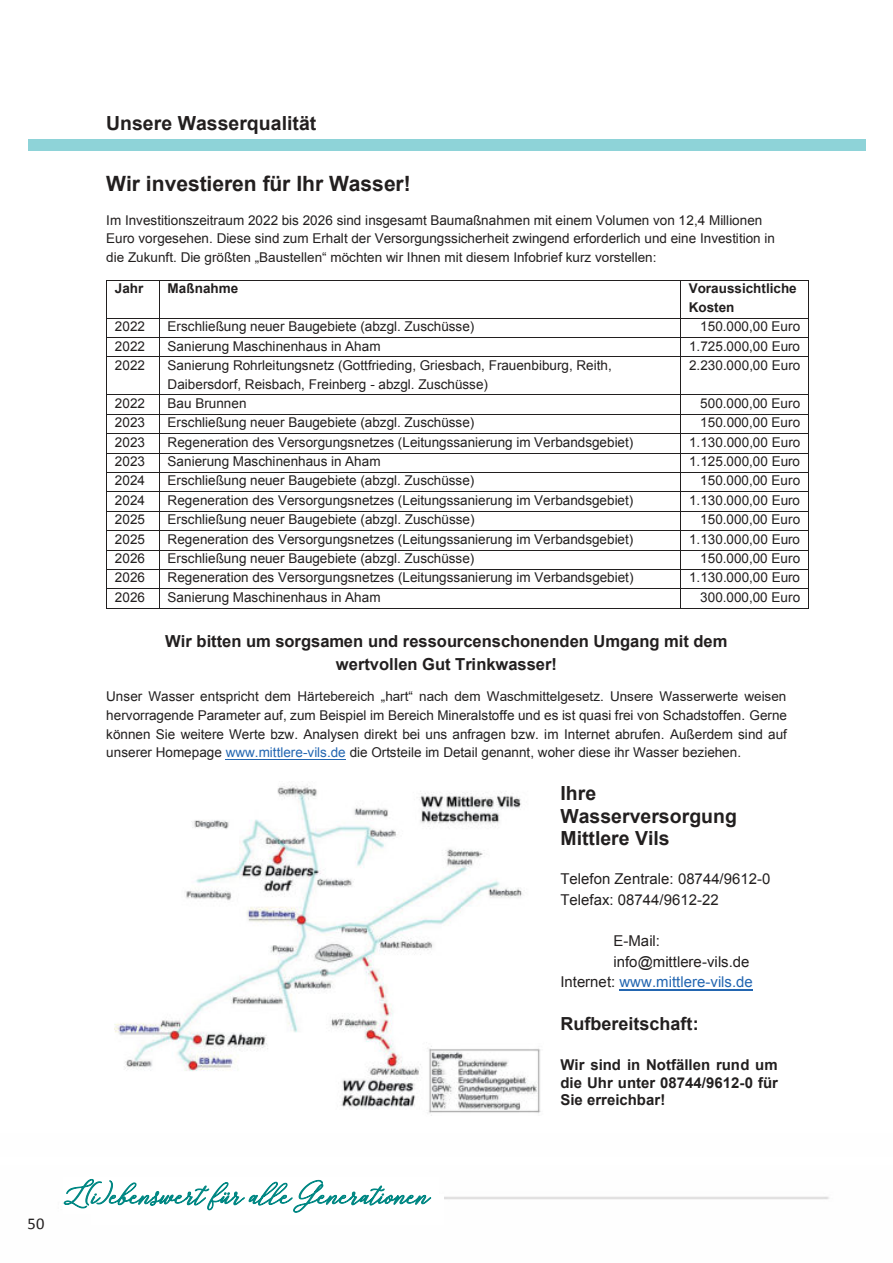
<style>
.page{position:relative;width:893px;height:1263px;background:#fff}
.page>*{position:absolute;margin:0;border:0;box-sizing:border-box;transform-origin:0 0}
.t1{font:700 21px "Arial";color:#221f1f}
.t2{font:700 19.5px/22.4px "Arial";color:#221f1f}
.t3{font:700 18px "Arial";color:#221f1f}
.t4{font:700 16.5px/22.8px "Arial";color:#221f1f;text-align:center}
.t5{font:16.5px "Calibri";color:#221f1f}
.t6{font:15px/20.7px "Arial";color:#221f1f}
.t7{font:700 15px/17.2px "Arial";color:#221f1f;text-align:justify}
.t8{font:15px "Arial";color:#2366b1}
.t9{font:13.5px/18.6px "Arial";letter-spacing:.005em;color:#221f1f}
.t10{font:700 13.5px/18.8px "Arial";color:#221f1f}
.s1{color:#2366b1}
.s2{color:#221f1f}
</style>
<div class="page">
<hr style="left:107px;top:280px;width:52px;height:1px;background:#221f1f">
<hr style="left:160px;top:280px;width:520px;height:1px;background:#221f1f">
<hr style="left:681px;top:280px;width:127px;height:1px;background:#221f1f">
<hr style="left:106px;top:280px;width:1px;height:38px;background:#221f1f">
<hr style="left:159px;top:280px;width:1px;height:38px;background:#221f1f">
<hr style="left:680px;top:280px;width:1px;height:38px;background:#221f1f">
<hr style="left:808px;top:280px;width:1px;height:38px;background:#221f1f">
<hr style="left:107px;top:318px;width:52px;height:1px;background:#221f1f">
<hr style="left:160px;top:318px;width:520px;height:1px;background:#221f1f">
<hr style="left:681px;top:318px;width:127px;height:1px;background:#221f1f">
<hr style="left:107px;top:337px;width:52px;height:1px;background:#221f1f">
<hr style="left:160px;top:337px;width:520px;height:1px;background:#221f1f">
<hr style="left:681px;top:337px;width:127px;height:1px;background:#221f1f">
<svg style="left:106px;top:318px;width:1px;height:39px"></svg>
<hr style="left:107px;top:356px;width:52px;height:1px;background:#221f1f">
<svg style="left:159px;top:318px;width:1px;height:39px"></svg>
<hr style="left:160px;top:356px;width:520px;height:1px;background:#221f1f">
<svg style="left:680px;top:318px;width:1px;height:39px"></svg>
<hr style="left:681px;top:356px;width:127px;height:1px;background:#221f1f">
<svg style="left:808px;top:318px;width:1px;height:39px"></svg>
<hr style="left:106px;top:357px;width:1px;height:37px;background:#221f1f">
<hr style="left:159px;top:357px;width:1px;height:37px;background:#221f1f">
<hr style="left:680px;top:357px;width:1px;height:37px;background:#221f1f">
<hr style="left:808px;top:357px;width:1px;height:37px;background:#221f1f">
<hr style="left:107px;top:394px;width:52px;height:1px;background:#221f1f">
<hr style="left:160px;top:394px;width:520px;height:1px;background:#221f1f">
<hr style="left:681px;top:394px;width:127px;height:1px;background:#221f1f">
<hr style="left:107px;top:414px;width:52px;height:1px;background:#221f1f">
<hr style="left:160px;top:414px;width:520px;height:1px;background:#221f1f">
<hr style="left:681px;top:414px;width:127px;height:1px;background:#221f1f">
<hr style="left:107px;top:433px;width:52px;height:1px;background:#221f1f">
<hr style="left:160px;top:433px;width:520px;height:1px;background:#221f1f">
<hr style="left:681px;top:433px;width:127px;height:1px;background:#221f1f">
<hr style="left:107px;top:453px;width:52px;height:1px;background:#221f1f">
<hr style="left:160px;top:453px;width:520px;height:1px;background:#221f1f">
<hr style="left:681px;top:453px;width:127px;height:1px;background:#221f1f">
<hr style="left:107px;top:472px;width:52px;height:1px;background:#221f1f">
<hr style="left:160px;top:472px;width:520px;height:1px;background:#221f1f">
<hr style="left:681px;top:472px;width:127px;height:1px;background:#221f1f">
<hr style="left:107px;top:491px;width:52px;height:1px;background:#221f1f">
<hr style="left:160px;top:491px;width:520px;height:1px;background:#221f1f">
<hr style="left:681px;top:491px;width:127px;height:1px;background:#221f1f">
<hr style="left:107px;top:511px;width:52px;height:1px;background:#221f1f">
<hr style="left:160px;top:511px;width:520px;height:1px;background:#221f1f">
<hr style="left:681px;top:511px;width:127px;height:1px;background:#221f1f">
<hr style="left:107px;top:530px;width:52px;height:1px;background:#221f1f">
<hr style="left:160px;top:530px;width:520px;height:1px;background:#221f1f">
<hr style="left:681px;top:530px;width:127px;height:1px;background:#221f1f">
<hr style="left:107px;top:550px;width:52px;height:1px;background:#221f1f">
<hr style="left:160px;top:550px;width:520px;height:1px;background:#221f1f">
<hr style="left:681px;top:550px;width:127px;height:1px;background:#221f1f">
<hr style="left:107px;top:569px;width:52px;height:1px;background:#221f1f">
<hr style="left:160px;top:569px;width:520px;height:1px;background:#221f1f">
<hr style="left:681px;top:569px;width:127px;height:1px;background:#221f1f">
<hr style="left:107px;top:588px;width:52px;height:1px;background:#221f1f">
<hr style="left:160px;top:588px;width:520px;height:1px;background:#221f1f">
<hr style="left:681px;top:588px;width:127px;height:1px;background:#221f1f">
<svg style="left:106px;top:394px;width:1px;height:215px"></svg>
<hr style="left:107px;top:608px;width:52px;height:1px;background:#221f1f">
<svg style="left:159px;top:394px;width:1px;height:215px"></svg>
<hr style="left:160px;top:608px;width:520px;height:1px;background:#221f1f">
<svg style="left:680px;top:394px;width:1px;height:215px"></svg>
<hr style="left:681px;top:608px;width:127px;height:1px;background:#221f1f">
<svg style="left:808px;top:394px;width:1px;height:215px"></svg>
<hr style="left:226px;top:759px;width:120px;height:1px;background:#2366b1">
<hr style="left:619px;top:989px;width:134px;height:1px;background:#2366b1">
<img style="left:114px;top:784px;width:427px;height:332px">
<div style="left:28px;top:139px;width:837px;height:11px;background:#8ed3d8"></div>
<svg style="left:64px;top:1179px;width:367px;height:33px"></svg>
<p class="t5" style="left:28px;top:1212px;width:33px">5050</p>
<h2 class="t2" style="left:106px;top:113px;width:212px">Unsere Wasserqualität</h2>
<h1 class="t1" style="left:106px;top:176px;width:306px">Wir investieren für Ihr Wasser!</h1>
<p class="t9" style="left:106px;top:212px;width:670px">Im Investitionszeitraum 2022 bis 2026 sind insgesamt Baumaßnahmen mit einem Volumen von 12,4 Millionen<br>Euro vorgesehen. Diese sind zum Erhalt der Versorgungssicherheit zwingend erforderlich und eine Investition in die Zukunft. Die größten „Baustellen“ möchten wir Ihnen mit diesem Infobrief kurz vorstellen:</p>
<p class="t10" style="left:115px;top:280px;width:30px">Jahr</p>
<p class="t10" style="left:168px;top:280px;width:72px">Maßnahme</p>
<p class="t10" style="left:689px;top:280px;width:110px">Voraussichtliche<br>Kosten</p>
<p class="t9" style="left:115px;top:318px;width:32px">2022</p>
<p class="t9" style="left:168px;top:318px;width:308px">Erschließung neuer Baugebiete (abzgl. Zuschüsse)</p>
<p class="t9" style="left:700px;top:318px;width:101px">150.000,00 Euro</p>
<p class="t9" style="left:115px;top:338px;width:32px">2022</p>
<p class="t9" style="left:168px;top:338px;width:215px">Sanierung Maschinenhaus in Aham</p>
<p class="t9" style="left:689px;top:338px;width:113px">1.725.000,00 Euro</p>
<p class="t9" style="left:115px;top:357px;width:32px">2022</p>
<p class="t9" style="left:168px;top:357px;width:446px">Sanierung Rohrleitungsnetz (Gottfrieding, Griesbach, Frauenbiburg, Reith,<br>Daibersdorf, Reisbach, Freinberg - abzgl. Zuschüsse)</p>
<p class="t9" style="left:689px;top:357px;width:113px">2.230.000,00 Euro</p>
<p class="t9" style="left:115px;top:395px;width:32px">2022</p>
<p class="t9" style="left:168px;top:395px;width:80px">Bau Brunnen</p>
<p class="t9" style="left:700px;top:395px;width:101px">500.000,00 Euro</p>
<p class="t9" style="left:115px;top:414px;width:32px">2023</p>
<p class="t9" style="left:168px;top:414px;width:308px">Erschließung neuer Baugebiete (abzgl. Zuschüsse)</p>
<p class="t9" style="left:700px;top:414px;width:101px">150.000,00 Euro</p>
<p class="t9" style="left:115px;top:434px;width:32px">2023</p>
<p class="t9" style="left:168px;top:434px;width:467px">Regeneration des Versorgungsnetzes (Leitungssanierung im Verbandsgebiet)</p>
<p class="t9" style="left:689px;top:434px;width:113px">1.130.000,00 Euro</p>
<p class="t9" style="left:115px;top:453px;width:32px">2023</p>
<p class="t9" style="left:168px;top:453px;width:215px">Sanierung Maschinenhaus in Aham</p>
<p class="t9" style="left:689px;top:453px;width:113px">1.125.000,00 Euro</p>
<p class="t9" style="left:115px;top:473px;width:32px">2024</p>
<p class="t9" style="left:168px;top:473px;width:308px">Erschließung neuer Baugebiete (abzgl. Zuschüsse)</p>
<p class="t9" style="left:700px;top:473px;width:101px">150.000,00 Euro</p>
<p class="t9" style="left:115px;top:492px;width:32px">2024</p>
<p class="t9" style="left:168px;top:492px;width:467px">Regeneration des Versorgungsnetzes (Leitungssanierung im Verbandsgebiet)</p>
<p class="t9" style="left:689px;top:492px;width:113px">1.130.000,00 Euro</p>
<p class="t9" style="left:115px;top:511px;width:32px">2025</p>
<p class="t9" style="left:168px;top:511px;width:308px">Erschließung neuer Baugebiete (abzgl. Zuschüsse)</p>
<p class="t9" style="left:700px;top:511px;width:101px">150.000,00 Euro</p>
<p class="t9" style="left:115px;top:531px;width:32px">2025</p>
<p class="t9" style="left:168px;top:531px;width:467px">Regeneration des Versorgungsnetzes (Leitungssanierung im Verbandsgebiet)</p>
<p class="t9" style="left:689px;top:531px;width:113px">1.130.000,00 Euro</p>
<p class="t9" style="left:115px;top:550px;width:32px">2026</p>
<p class="t9" style="left:168px;top:550px;width:308px">Erschließung neuer Baugebiete (abzgl. Zuschüsse)</p>
<p class="t9" style="left:700px;top:550px;width:101px">150.000,00 Euro</p>
<p class="t9" style="left:115px;top:570px;width:32px">2026</p>
<p class="t9" style="left:168px;top:570px;width:467px">Regeneration des Versorgungsnetzes (Leitungssanierung im Verbandsgebiet)</p>
<p class="t9" style="left:689px;top:570px;width:113px">1.130.000,00 Euro</p>
<p class="t9" style="left:115px;top:589px;width:32px">2026</p>
<p class="t9" style="left:168px;top:589px;width:215px">Sanierung Maschinenhaus in Aham</p>
<p class="t9" style="left:700px;top:589px;width:101px">300.000,00 Euro</p>
<p class="t4" style="left:165px;top:631px;width:564px">Wir bitten um sorgsamen und ressourcenschonenden Umgang mit dem wertvollen Gut Trinkwasser!</p>
<p class="t9" style="left:106px;top:689px;width:682px;text-align:justify">Unser Wasser entspricht dem Härtebereich „hart“ nach dem Waschmittelgesetz. Unsere Wasserwerte weisen hervorragende Parameter auf, zum Beispiel im Bereich Mineralstoffe und es ist quasi frei von Schadstoffen. Gerne können Sie weitere Werte bzw. Analysen direkt bei uns anfragen bzw. im Internet abrufen. Außerdem sind auf unserer Homepage <span class="s1">www.mittlere-vils.de</span> die Ortsteile im Detail genannt, woher diese ihr Wasser beziehen.</p>
<h2 class="t2" style="left:560px;top:784px;width:178px">Ihre<br>Wasserversorgung<br>Mittlere Vils</h2>
<p class="t6" style="left:560px;top:870px;width:212px">Telefon Zentrale: 08744/9612-0<br>Telefax: 08744/9612-22</p>
<p class="t6" style="left:614px;top:932px;width:48px">E-Mail:</p>
<p class="t6" style="left:614px;top:952px;width:137px">info@mittlere-vils.de</p>
<p class="t8" style="left:560px;top:976px;width:194px"><span class="s2">Internet:</span> www.mittlere-vils.de</p>
<h3 class="t3" style="left:560px;top:1017px;width:140px">Rufbereitschaft:</h3>
<p class="t7" style="left:560px;top:1058px;width:219px">Wir sind in Notfällen rund um die Uhr unter 08744/9612-0 für Sie erreichbar!</p>
</div>
